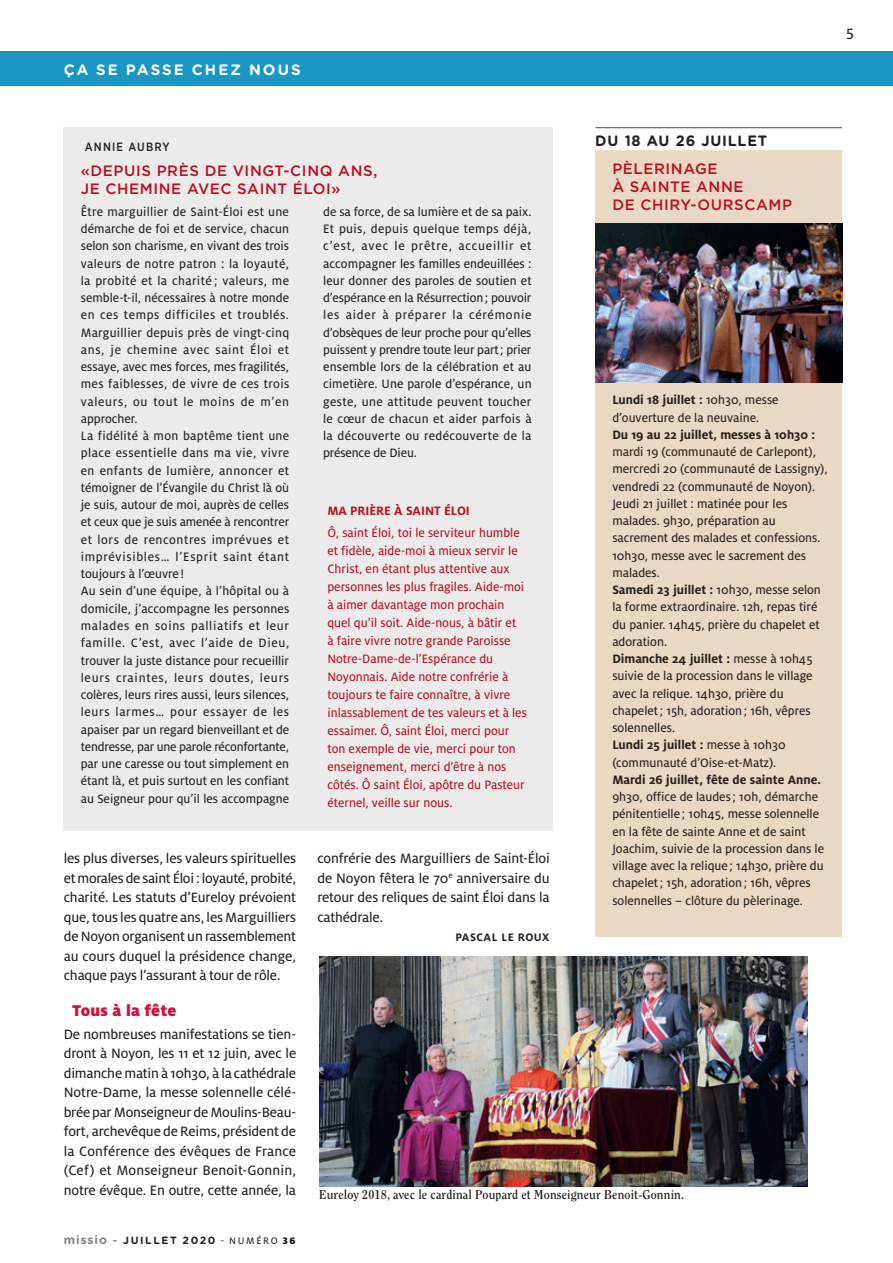
<style>
.page{position:relative;width:893px;height:1263px;background:#fff}
.page>*{position:absolute;margin:0;border:0;box-sizing:border-box;transform-origin:0 0}
.ARTICLE-inter{font:900 17.25px "Milo OT";letter-spacing:.01em;color:#cd123d}
.t1{font:16.5px "Milo OT Text";color:#231f20}
.ARTICLE-Texte{font:15px/19.5px "Milo OT Text";letter-spacing:-.01em;color:#231f20;text-align:justify}
.ENCADRE-Titre{font:500 15px/18px "Gotham";letter-spacing:.04em;color:#ba1021}
.Rubriques_bandeau{font:700 15px "Gotham Rounded";letter-spacing:.14em;color:#fff}
.ENCADRE-Rubrique{font:700 15px "Gotham Rounded";letter-spacing:.05em;color:#231f20}
.ENCADRE-texte{font:13.5px/17.2px "Milo OT Text";color:#231f20}
.ENCADRE-texte-2{font:13.5px/18px "Milo OT Text";color:#ba1021}
.ENCADRE-texte-3{font:700 13.5px "Milo OT";color:#ba1021}
.PHOTO-Légende{font:700 12.75px "Clearface";letter-spacing:.01em;color:#231f20;scale:.95 1}
.t2{font:700 12px "Gotham Rounded";letter-spacing:.08em;color:#808285}
.ARTICLE-signature{font:700 12px "Milo OT";letter-spacing:.04em;color:#231f20}
.ENCADRE-surtitre{font:500 12px "Gotham Narrow";letter-spacing:.1em;color:#231f20}
.t3{font:10.5px "Milo OT Text";letter-spacing:.16em;color:#231f20}
.s1{font-family:"Milo OT";font-weight:700}
.s2{font-style:italic;font-size:10.5px}
.s3{font-size:10.5px;color:#231f20}
.s4{font-family:"Gotham Rounded";font-weight:700}
.s5{font-family:"Milo OT";font-weight:900}
</style>
<div class="page">
<img style="left:319px;top:957px;width:489px;height:229px">
<div style="left:64px;top:128px;width:489px;height:703px;background:#ebebeb"></div>
<div style="left:595px;top:128px;width:247px;height:808px;background:#e9d8c3"></div>
<div style="left:595px;top:128px;width:247px;height:22px;background:#fff"></div>
<img style="left:595px;top:223px;width:247px;height:159px">
<hr style="left:0;top:85px;width:893px;height:1px;background:#808285">
<div style="left:0;top:51px;width:893px;height:34px;background:#1a96c5"></div>
<p class="Rubriques_bandeau" style="left:64px;top:59px;width:239px">ÇA SE PASSE CHEZ NOUS</p>
<p class="t1" style="left:846px;top:24px;width:9px">5</p>
<p class="ENCADRE-Rubrique" style="left:595px;top:129px;width:173px">DU 18 AU 26 JUILLET</p>
<p class="ENCADRE-Titre" style="left:612px;top:160px;width:181px">PÈLERINAGE<br>À SAINTE ANN E<br>DE CHI RY-OU RSCAMP</p>
<p class="ENCADRE-surtitre" style="left:85px;top:140px;width:86px">ANNIE AUBRY</p>
<p class="ENCADRE-Titre" style="left:81px;top:162px;width:298px">«DEPUIS PRÈS DE VINGT-CINQ ANS,<br>JE CHEMIN E AVEC SAINT ÉLOI»</p>
<p class="ENCADRE-texte" style="left:81px;top:203px;width:210px;text-align:justify">Être marguillier de Saint-Éloi est une démarche de foi et de service, chacun selon son charisme, en vivant des trois valeurs de notre patron : la loyauté, la probité et la charité ; valeurs, me semble-t-il, nécessaires à notre monde en ces temps difficiles et troublés.<br>Marguillier depuis près de vingt-cinq ans, je chemine avec saint Éloi et essaye, avec mes forces, mes fragilités, mes faiblesses, de vivre de ces trois valeurs, ou tout le moins de m’en approcher.</p>
<p class="ENCADRE-texte" style="left:81px;top:427px;width:210px;text-align:justify">La fidélité à mon baptême tient une place essentielle dans ma vie, vivre en enfants de lumière, annoncer et témoigner de l’Évangile du Christ là où je suis, autour de moi, auprès de celles et ceux que je suis amenée à rencontrer et lors de rencontres imprévues et imprévisibles… l’Esprit saint étant toujours à l’œuvre !</p>
<p class="ENCADRE-texte" style="left:81px;top:583px;width:210px;text-align:justify">Au sein d’une équipe, à l’hôpital ou à domicile, j’accompagne les personnes malades en soins palliatifs et leur famille. C’est, avec l’aide de Dieu, trouver la juste distance pour recueillir leurs craintes, leurs doutes, leurs colères, leurs rires aussi, leurs silences, leurs larmes… pour essayer de les apaiser par un regard bienveillant et de tendresse, par une parole réconfortante, par une caresse ou tout simplement en étant là, et puis surtout en les confiant au Seigneur pour qu’il les accompagne</p>
<p class="ENCADRE-texte" style="left:323px;top:203px;width:210px">de sa force, de sa lumière et de sa paix.</p>
<p class="ENCADRE-texte" style="left:323px;top:220px;width:210px;text-align:justify">Et puis, depuis quelque temps déjà, c’est, avec le prêtre, accueillir et accompagner les familles endeuillées : leur donner des paroles de soutien et d’espérance en la Résurrection; pouvoir les aider à préparer la cérémonie d’obsèques de leur proche pour qu’elles puissent y prendre toute leur part; prier ensemble lors de la célébration et au cimetière. Une parole d’espérance, un geste, une attitude peuvent toucher le cœur de chacun et aider parfois à la découverte ou redécouverte de la présence de Dieu.</p>
<p class="ENCADRE-texte" style="left:612px;top:392px;width:168px"><span class="s1">Lundi 18 juillet :</span> 10h30, messe d’ouverture de la neuvaine.</p>
<p class="ENCADRE-texte" style="left:612px;top:426px;width:217px"><span class="s1">Du 19 au 22 juillet, messes à 10h30 : </span>mardi 19 (communauté de Carlepont), mercredi 20 (communauté de Lassigny), vendredi 22 (communauté de Noyon).</p>
<p class="ENCADRE-texte" style="left:612px;top:495px;width:210px">Jeudi 21 juillet : matinée pour les malades. 9h30, préparation au sacrement des malades et confessions.<br>10h30, messe avec le sacrement des malades.</p>
<p class="ENCADRE-texte" style="left:612px;top:581px;width:210px"><span class="s1">Samedi 23 juillet :</span> 10h30, messe selon la forme extraordinaire. 12h, repas tiré du panier. 14h45, prière du chapelet et adoration.</p>
<p class="ENCADRE-texte" style="left:612px;top:650px;width:202px"><span class="s1">Dimanche 24 juillet :</span> messe à 10h45 suivie de la procession dans le village avec la relique. 14h30, prière du chapelet; 15h, adoration; 16h, vêpres solennelles.</p>
<p class="ENCADRE-texte" style="left:612px;top:737px;width:175px"><span class="s1">Lundi 25 juillet :</span> messe à 10h30 (communauté d’Oise-et-Matz).</p>
<p class="ENCADRE-texte" style="left:612px;top:771px;width:213px"><span class="s1">Mardi 26 juillet, fête de sainte Anne.<br></span>9h30, office de laudes; 10h, démarche pénitentielle ; 10h45, messe solennelle en la fête de sainte Anne et de saint Joachim, suivie de la procession dans le village avec la relique ; 14h30, prière du chapelet; 15h, adoration; 16h, vêpres solennelles – clôture du pèlerinage.</p>
<p class="ENCADRE-texte-3" style="left:327px;top:503px;width:144px">MA PRIÈRE À SAINT ÉLOI</p>
<p class="ENCADRE-texte-2" style="left:327px;top:524px;width:201px">Ô, saint Éloi, toi le serviteur humble et fidèle, aide-moi à mieux servir le Christ, en étant plus attentive aux personnes les plus fragiles. Aide-moi à aimer davantage mon prochain quel qu’il soit. Aide-nous, à bâtir et<br>à faire vivre notre grande Paroisse Notre-Dame-de-l’Espérance du Noyonnais. Aide notre confrérie à toujours te faire connaître, à vivre inlassablement de tes valeurs et à les essaimer. Ô, saint Éloi, merci pour ton exemple de vie, merci pour ton enseignement, merci d’être à nos côtés. Ô saint Éloi, apôtre du Pasteur éternel, veille sur nous.</p>
<p class="ARTICLE-Texte" style="left:317px;top:849px;width:234px">confrérie des Marguilliers de Saint-Éloi de Noyon fêtera le 70<sup>e</sup> anniversaire du retour des reliques de saint Éloi dans la cathédrale.</p>
<p class="ARTICLE-signature" style="left:455px;top:931px;width:96px">PASCAL LE ROUX</p>
<p class="ARTICLE-Texte" style="left:64px;top:849px;width:234px">les plus diverses, les valeurs spirituelles et morales de saint Éloi : loyauté, probité, charité. Les statuts d’Eureloy prévoient que, tous les quatre ans, les Marguilliers de Noyon organisent un rassemblement au cours duquel la présidence change, chaque pays l’assurant à tour de rôle.</p>
<p class="ARTICLE-inter" style="left:72px;top:1001px;width:106px">Tous à la fête</p>
<p class="ARTICLE-Texte" style="left:64px;top:1024px;width:234px">De nombreuses manifestations se tien&shy;dront à Noyon, les 11 et 12 juin, avec le dimanche matin à 10h30, à la cathédrale Notre-Dame, la messe solennelle célé&shy;brée par Monseigneur de Moulins-Beau&shy;fort, archevêque de Reims, président de la Conférence des évêques de France (Cef) et Monseigneur Benoit-Gonnin, notre évêque. En outre, cette année, la</p>
<p class="PHOTO-Légende" style="left:319px;top:1187px;width:385px">Eureloy 2018, avec le cardinal Poupard et Monseigneur Benoit-Gonnin.</p>
<p class="t2" style="left:64px;top:1230px;width:76px">missio <span class="s2">~</span> <span class="s3">Juille</span></p>
<p class="t3" style="left:170px;top:1234px;width:127px"><span class="s4">t 2020</span> - NUMÉRO <span class="s5">36</span></p>
</div>
